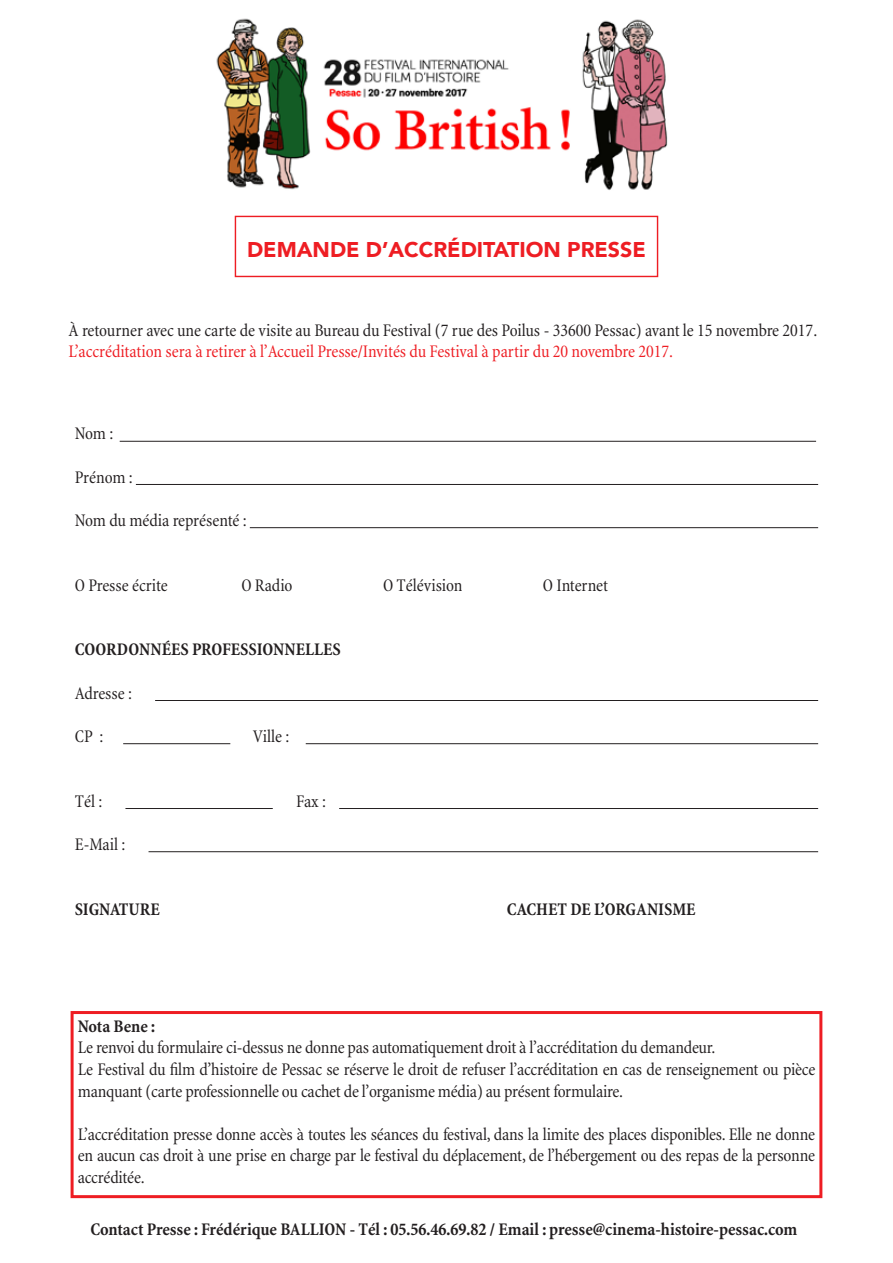
<style>
.page{position:relative;width:893px;height:1263px;background:#fff}
.page>*{position:absolute;margin:0;border:0;box-sizing:border-box;transform-origin:0 0}
.t1{font:900 21.3px "Avenir";color:#ee1d23}
.t2{font:condensed 18px/21.6px "Minion";letter-spacing:-.015em;color:#231f20}
.t3{font:700 condensed 18px "Minion";color:#231f20}
.t4{font:condensed 18px "Minion";letter-spacing:-.005em;color:#ee1d23}
</style>
<div class="page">
<div style="left:235px;top:216px;width:423px;height:61px;border:1px solid #ee1d23"></div>
<div style="left:71px;top:1011px;width:751px;height:187px;border:3px solid #ee1d23"></div>
<hr style="left:120px;top:441px;width:696px;height:1px;background:#231f20">
<hr style="left:136px;top:484px;width:682px;height:1px;background:#231f20">
<hr style="left:250px;top:527px;width:568px;height:1px;background:#231f20">
<hr style="left:155px;top:700px;width:663px;height:1px;background:#231f20">
<hr style="left:123px;top:743px;width:107px;height:1px;background:#231f20">
<hr style="left:306px;top:743px;width:512px;height:1px;background:#231f20">
<hr style="left:125px;top:808px;width:148px;height:1px;background:#231f20">
<hr style="left:339px;top:808px;width:479px;height:1px;background:#231f20">
<hr style="left:149px;top:851px;width:669px;height:1px;background:#231f20">
<img style="left:216px;top:18px;width:452px;height:172px">
<p class="t1" style="left:247px;top:231px;width:400px">DEMANDE D’ACCRÉDITATION PRESSE</p>
<p class="t2" style="left:68px;top:320px;width:750px">À retourner avec une carte de visite au Bureau du Festival (7 rue des Poilus - 33600 Pessac) avant le 15 novembre 2017.</p>
<p class="t4" style="left:68px;top:342px;width:606px">L’accréditation sera à retirer à l’Accueil Presse/Invités du Festival à partir du 20 novembre 2017.</p>
<p class="t2" style="left:75px;top:423px;width:40px">Nom :</p>
<p class="t2" style="left:75px;top:467px;width:60px">Prénom :</p>
<p class="t2" style="left:75px;top:510px;width:173px">Nom du média représenté :</p>
<p class="t2" style="left:75px;top:575px;width:94px">O Presse écrite</p>
<p class="t2" style="left:241px;top:575px;width:53px">O Radio</p>
<p class="t2" style="left:383px;top:575px;width:81px">O Télévision</p>
<p class="t2" style="left:543px;top:575px;width:67px">O Internet</p>
<p class="t3" style="left:75px;top:640px;width:267px">COORDONNÉES PROFESSIONNELLES</p>
<p class="t2" style="left:75px;top:683px;width:59px">Adresse :</p>
<p class="t2" style="left:75px;top:726px;width:30px">CP :</p>
<p class="t2" style="left:253px;top:726px;width:38px">Ville :</p>
<p class="t2" style="left:75px;top:791px;width:29px">Tél :</p>
<p class="t2" style="left:296px;top:791px;width:31px">Fax :</p>
<p class="t2" style="left:75px;top:834px;width:52px">E-Mail :</p>
<p class="t3" style="left:75px;top:899px;width:86px">SIGNATURE</p>
<p class="t3" style="left:507px;top:899px;width:190px">CACHET DE L’ORGANISME</p>
<p class="t3" style="left:78px;top:1016px;width:79px">Nota Bene :</p>
<p class="t2" style="left:78px;top:1037px;width:739px">Le renvoi du formulaire ci-dessus ne donne pas automatiquement droit à l’accréditation du demandeur.<br>Le Festival du film d’histoire de Pessac se réserve le droit de refuser l’accréditation en cas de renseignement ou pièce manquant (carte professionnelle ou cachet de l’organisme média) au présent formulaire.</p>
<p class="t2" style="left:78px;top:1124px;width:739px;text-align:justify">L’accréditation presse donne accès à toutes les séances du festival, dans la limite des places disponibles. Elle ne donne en aucun cas droit à une prise en charge par le festival du déplacement, de l’hébergement ou des repas de la personne accréditée.</p>
<p class="t3" style="left:90px;top:1219px;width:708px">Contact Presse : Frédérique BALLION - Tél : 05.56.46.69.82 / Email : presse@cinema-histoire-pessac.com</p>
</div>
